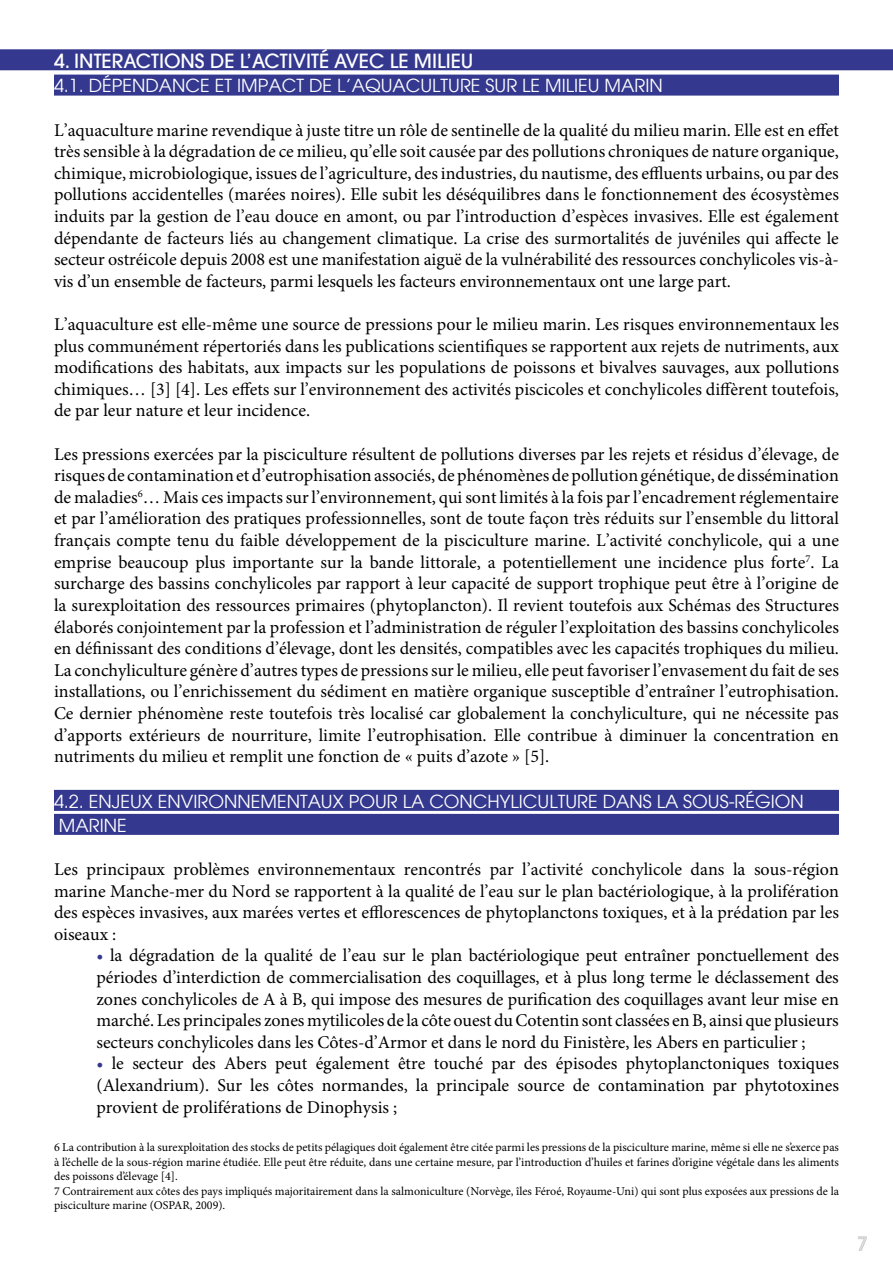
<style>
.page{position:relative;width:893px;height:1263px;background:#fff}
.page>*{position:absolute;margin:0;border:0;box-sizing:border-box;transform-origin:0 0}
.t1{font:500 19.5px "Avant Garde LT";color:#fff}
.t2{font:18px/21.6px "Minion Pro";color:#000;text-align:justify}
.t3{font:18px/24px "Avant Garde LT";color:#fff}
.t4{font:12px/14.4px "Minion Pro";color:#000}
.s1{color:#34388e}
</style>
<div class="page">
<svg style="left:858px;top:1236px;width:9px;height:15px"></svg>
<div style="left:0;top:49px;width:893px;height:21px;background:#34388e"></div>
<div style="left:54px;top:75px;width:785px;height:21px;background:#34388e"></div>
<div style="left:54px;top:790px;width:785px;height:21px;background:#34388e"></div>
<div style="left:54px;top:814px;width:785px;height:21px;background:#34388e"></div>
<p class="t1" style="left:54px;top:49px;width:421px">4. INTERACTIONS DE L’ACTIVITÉ AVEC LE MILIEU</p>
<p class="t3" style="left:54px;top:74px;width:610px">4.1. DÉPENDANCE ET IMPACT DE L’AQUACULTURE SUR LE MILIEU MARIN</p>
<p class="t2" style="left:54px;top:119px;width:786px">L’aquaculture marine revendique à juste titre un rôle de sentinelle de la qualité du milieu marin. Elle est en effet très sensible à la dégradation de ce milieu, qu’elle soit causée par des pollutions chroniques de nature organique, chimique, microbiologique, issues de l’agriculture, des industries, du nautisme, des effluents urbains, ou par des pollutions accidentelles (marées noires). Elle subit les déséquilibres dans le fonctionnement des écosystèmes induits par la gestion de l’eau douce en amont, ou par l’introduction d’espèces invasives. Elle est également dépendante de facteurs liés au changement climatique. La crise des surmortalités de juvéniles qui affecte le secteur ostréicole depuis 2008 est une manifestation aiguë de la vulnérabilité des ressources conchylicoles vis-à&shy;vis d’un ensemble de facteurs, parmi lesquels les facteurs environnementaux ont une large part.</p>
<p class="t2" style="left:54px;top:314px;width:786px">L’aquaculture est elle-même une source de pressions pour le milieu marin. Les risques environnementaux les plus communément répertoriés dans les publications scientifiques se rapportent aux rejets de nutriments, aux modifications des habitats, aux impacts sur les populations de poissons et bivalves sauvages, aux pollutions chimiques… [3] [4]. Les effets sur l’environnement des activités piscicoles et conchylicoles diffèrent toutefois, de par leur nature et leur incidence.</p>
<p class="t2" style="left:54px;top:443px;width:786px">Les pressions exercées par la pisciculture résultent de pollutions diverses par les rejets et résidus d’élevage, de risques de contamination et d’eutrophisation associés, de phénomènes de pollution génétique, de dissémination de maladies<sup>6</sup>… Mais ces impacts sur l’environnement, qui sont limités à la fois par l’encadrement réglementaire et par l’amélioration des pratiques professionnelles, sont de toute façon très réduits sur l’ensemble du littoral français compte tenu du faible développement de la pisciculture marine. L’activité conchylicole, qui a une emprise beaucoup plus importante sur la bande littorale, a potentiellement une incidence plus forte<sup>7</sup>. La surcharge des bassins conchylicoles par rapport à leur capacité de support trophique peut être à l’origine de la surexploitation des ressources primaires (phytoplancton). Il revient toutefois aux Schémas des Structures élaborés conjointement par la profession et l’administration de réguler l’exploitation des bassins conchylicoles en définissant des conditions d’élevage, dont les densités, compatibles avec les capacités trophiques du milieu.<br>La conchyliculture génère d’autres types de pressions sur le milieu, elle peut favoriser l’envasement du fait de ses installations, ou l’enrichissement du sédiment en matière organique susceptible d’entraîner l’eutrophisation.<br>Ce dernier phénomène reste toutefois très localisé car globalement la conchyliculture, qui ne nécessite pas d’apports extérieurs de nourriture, limite l’eutrophisation. Elle contribue à diminuer la concentration en nutriments du milieu et remplit une fonction de « puits d’azote » [5].</p>
<p class="t3" style="left:54px;top:789px;width:751px">4.2. ENJEUX ENVIRONNEMENTAUX POUR LA CONCHYLICULTURE DANS LA SOUS-RÉGION<br>MARINE</p>
<p class="t2" style="left:54px;top:858px;width:787px">Les principaux problèmes environnementaux rencontrés par l’activité conchylicole dans la sous-région marine Manche-mer du Nord se rapportent à la qualité de l’eau sur le plan bactériologique, à la prolifération des espèces invasives, aux marées vertes et efflorescences de phytoplanctons toxiques, et à la prédation par les oiseaux :</p>
<p class="t2" style="left:97px;top:945px;width:744px"><span class="s1">•</span> la dégradation de la qualité de l’eau sur le plan bactériologique peut entraîner ponctuellement des périodes d’interdiction de commercialisation des coquillages, et à plus long terme le déclassement des zones conchylicoles de A à B, qui impose des mesures de purification des coquillages avant leur mise en marché. Les principales zones mytilicoles de la côte ouest du Cotentin sont classées en B, ainsi que plusieurs secteurs conchylicoles dans les Côtes-d’Armor et dans le nord du Finistère, les Abers en particulier ;</p>
<p class="t2" style="left:97px;top:1053px;width:744px"><span class="s1">•</span> le secteur des Abers peut également être touché par des épisodes phytoplanctoniques toxiques (Alexandrium). Sur les côtes normandes, la principale source de contamination par phytotoxines provient de proliférations de Dinophysis ;</p>
<p class="t4" style="left:54px;top:1140px;width:786px">6 La contribution à la surexploitation des stocks de petits pélagiques doit également être citée parmi les pressions de la pisciculture marine, même si elle ne s’exerce pas à l’échelle de la sous-région marine étudiée. Elle peut être réduite, dans une certaine mesure, par l’introduction d’huiles et farines d’origine végétale dans les aliments des poissons d’élevage [4].<br>7 Contrairement aux côtes des pays impliqués majoritairement dans la salmoniculture (Norvège, îles Féroé, Royaume-Uni) qui sont plus exposées aux pressions de la pisciculture marine (OSPAR, 2009).</p>
</div>
